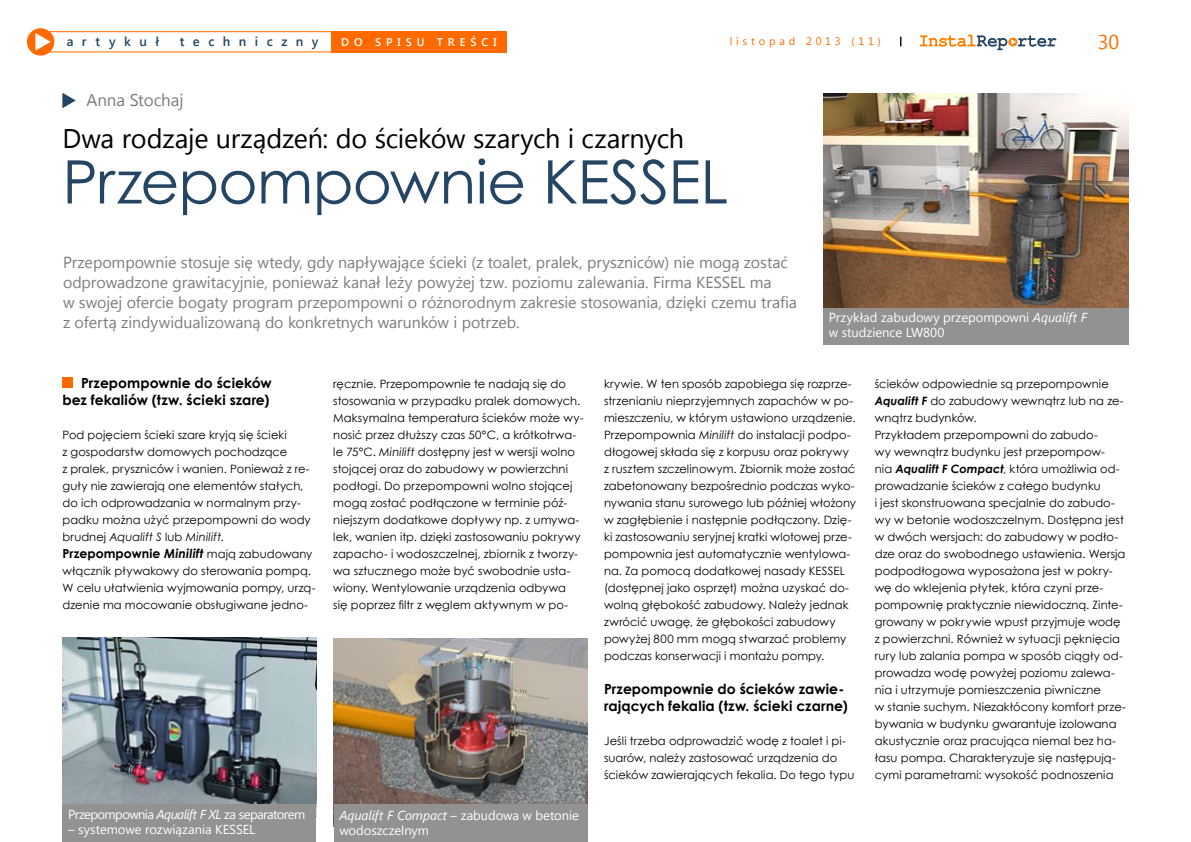
<style>
.page{position:relative;width:1191px;height:842px;background:#fff}
.page>*{position:absolute;margin:0;border:0;box-sizing:border-box;transform-origin:0 0}
.t1{font:60px "Century Gothic";letter-spacing:-.01em;color:#244564}
.t2{font:27px "Segoe UI";letter-spacing:-.01em;color:#000}
.t3{font:20px "Segoe UI";color:#ff6a00}
.t4{font:17px "Segoe UI";letter-spacing:-.01em;color:#807c7a}
.t5{font:16px/20px "Segoe UI";letter-spacing:-.005em;color:#807c7a}
.t6{font:700 14px/17px "Century Gothic";color:#000;text-align:right}
.t7{font:13px/15px "Segoe UI";letter-spacing:-.005em;color:#fff}
.t8{font:13px "Segoe UI";letter-spacing:-.045em;color:#fff}
.t9{font:600 13px "Segoe UI";letter-spacing:.65em;color:#244564}
.t10{font:11.5px/17px "Century Gothic";letter-spacing:.005em;color:#000}
.t11{font:600 11.1px "Segoe UI";letter-spacing:.445em;color:#fff}
.t12{font:11px "Segoe UI";letter-spacing:.345em;color:#ff6a00}
.s1{font-style:italic}
.s2{font-weight:700;font-size:12.5px}
.s3{font-weight:700;font-style:italic;font-size:12.5px}
.s4{font-weight:700;font-style:italic}
</style>
<div class="page">
<div style="left:27px;top:28px;width:27px;height:28px;background:#ff6a00;border-radius:50%"></div>
<svg style="left:35px;top:33px;width:16px;height:17px"></svg>
<svg style="left:920px;top:35px;width:136px;height:15px"></svg>
<div style="left:33px;top:31px;width:310px;height:21px;border:1px solid #ff6a00"></div>
<div style="left:331px;top:31px;width:176px;height:21px;background:#ff6a00"></div>
<svg style="left:62px;top:93px;width:14px;height:15px"></svg>
<div style="left:63px;top:378px;width:10px;height:10px;background:#ff6a00"></div>
<img style="left:334px;top:639px;width:253px;height:166px">
<img style="left:62px;top:637px;width:254px;height:167px">
<div style="left:334px;top:805px;width:253px;height:37px;background:#949290"></div>
<div style="left:62px;top:804px;width:254px;height:38px;background:#949290"></div>
<div style="left:823px;top:307px;width:305px;height:38px;background:#949290"></div>
<img style="left:823px;top:93px;width:305px;height:214px">
<p class="t9" style="left:67px;top:32px;width:94px">artykuł</p>
<p class="t9" style="left:180px;top:32px;width:140px">techniczny</p>
<p class="t11" style="left:341px;top:34px;width:157px">do spisu treści</p>
<p class="t12" style="left:729px;top:34px;width:153px">listopad 2013 (11)</p>
<h3 class="t3" style="left:1097px;top:28px;width:23px">30</h3>
<h3 class="t4" style="left:86px;top:88px;width:98px">Anna Stochaj</h3>
<h2 class="t2" style="left:62px;top:120px;width:623px">Dwa rodzaje urządzeń: do ścieków szarych i czarnych</h2>
<h1 class="t1" style="left:62px;top:140px;width:667px">Przepompownie KESSEL</h1>
<p class="t5" style="left:63px;top:252px;width:735px">Przepompownie stosuje się wtedy, gdy napływające ścieki (z toalet, pralek, pryszniców) nie mogą zostać odprowadzone grawitacyjnie, ponieważ kanał leży powyżej tzw. poziomu zalewania. Firma KESSEL ma<br>w swojej ofercie bogaty program przepompowni o różnorodnym zakresie stosowania, dzięki czemu trafia z ofertą zindywidualizowaną do konkretnych warunków i potrzeb.</p>
<p class="t7" style="left:828px;top:309px;width:260px">Przykład zabudowy przepompowni <span class="s1">Aqualift F </span>w studzience LW800</p>
<p class="t6" style="left:62px;top:374px;width:211px">Przepompownie do ścieków bez fekaliów (tzw. ścieki szare)</p>
<p class="t10" style="left:63px;top:426px;width:254px">Pod pojęciem ścieki szare kryją się ścieki<br>z gospodarstw domowych pochodzące<br>z pralek, pryszniców i wanien. Ponieważ z re&shy;guły nie zawierają one elementów stałych, do ich odprowadzania w normalnym przy&shy;padku można użyć przepompowni do wody brudnej <span class="s1">Aqualift S</span> lub <span class="s1">Minilift</span>.<br><span class="s2">Przepompownie</span> <span class="s3">Minilift</span> mają zabudowany włącznik pływakowy do sterowania pompą.<br>W celu ułatwienia wyjmowania pompy, urzą&shy;dzenie ma mocowanie obsługiwane jedno-</p>
<p class="t8" style="left:68px;top:805px;width:239px">Przepompownia <span class="s1">Aqualift F XL</span> za separatorem</p>
<p class="t7" style="left:68px;top:821px;width:189px">– systemowe rozwiązania KESSEL</p>
<p class="t10" style="left:333px;top:375px;width:252px">ręcznie. Przepompownie te nadają się do stosowania w przypadku pralek domowych.<br>Maksymalna temperatura ścieków może wy&shy;nosić przez dłuższy czas 50°C, a krótkotrwa&shy;le 75°C. <span class="s1">Minilift</span> dostępny jest w wersji wolno stojącej oraz do zabudowy w powierzchni podłogi. Do przepompowni wolno stojącej mogą zostać podłączone w terminie póź&shy;niejszym dodatkowe dopływy np. z umywa&shy;lek, wanien itp. dzięki zastosowaniu pokrywy zapacho- i wodoszczelnej, zbiornik z tworzy&shy;wa sztucznego może być swobodnie usta&shy;wiony. Wentylowanie urządzenia odbywa<br>się poprzez filtr z węglem aktywnym w po-</p>
<p class="t10" style="left:604px;top:375px;width:253px">krywie. W ten sposób zapobiega się rozprze&shy;strzenianiu nieprzyjemnych zapachów w po&shy;mieszczeniu, w którym ustawiono urządzenie.<br>Przepompownia <span class="s1">Minilift</span> do instalacji podpo&shy;dłogowej składa się z korpusu oraz pokrywy z rusztem szczelinowym. Zbiornik może zostać zabetonowany bezpośrednio podczas wyko&shy;nywania stanu surowego lub później włożony w zagłębienie i następnie podłączony. Dzię&shy;ki zastosowaniu seryjnej kratki wlotowej prze&shy;pompownia jest automatycznie wentylowa&shy;na. Za pomocą dodatkowej nasady KESSEL (dostępnej jako osprzęt) można uzyskać do&shy;wolną głębokość zabudowy. Należy jednak zwrócić uwagę, że głębokości zabudowy powyżej 800 mm mogą stwarzać problemy podczas konserwacji i montażu pompy.</p>
<p class="t6" style="left:604px;top:680px;width:245px;text-align:left">Przepompownie do ścieków zawie&shy;rających fekalia (tzw. ścieki czarne)</p>
<p class="t10" style="left:604px;top:732px;width:252px">Jeśli trzeba odprowadzić wodę z toalet i pi&shy;suarów, należy zastosować urządzenia do ścieków zawierających fekalia. Do tego typu</p>
<p class="t7" style="left:339px;top:807px;width:241px"><span class="s1">Aqualift F Compact</span> – zabudowa w betonie wodoszczelnym</p>
<p class="t10" style="left:874px;top:375px;width:253px">ścieków odpowiednie są przepompownie <span class="s4">Aqualift F</span> do zabudowy wewnątrz lub na ze&shy;wnątrz budynków.<br>Przykładem przepompowni do zabudo-<br>wy wewnątrz budynku jest przepompow-<br>nia <span class="s4">Aqualift F Compact</span>, która umożliwia od&shy;prowadzanie ścieków z całego budynku<br>i jest skonstruowana specjalnie do zabudo&shy;wy w betonie wodoszczelnym. Dostępna jest w dwóch wersjach: do zabudowy w podło&shy;dze oraz do swobodnego ustawienia. Wersja podpodłogowa wyposażona jest w pokry&shy;wę do wklejenia płytek, która czyni prze&shy;pompownię praktycznie niewidoczną. Zinte&shy;growany w pokrywie wpust przyjmuje wodę z powierzchni. Również w sytuacji pęknięcia rury lub zalania pompa w sposób ciągły od&shy;prowadza wodę powyżej poziomu zalewa&shy;nia i utrzymuje pomieszczenia piwniczne<br>w stanie suchym. Niezakłócony komfort prze&shy;bywania w budynku gwarantuje izolowana akustycznie oraz pracująca niemal bez ha&shy;łasu pompa. Charakteryzuje się następują&shy;cymi parametrami: wysokość podnoszenia</p>
</div>
